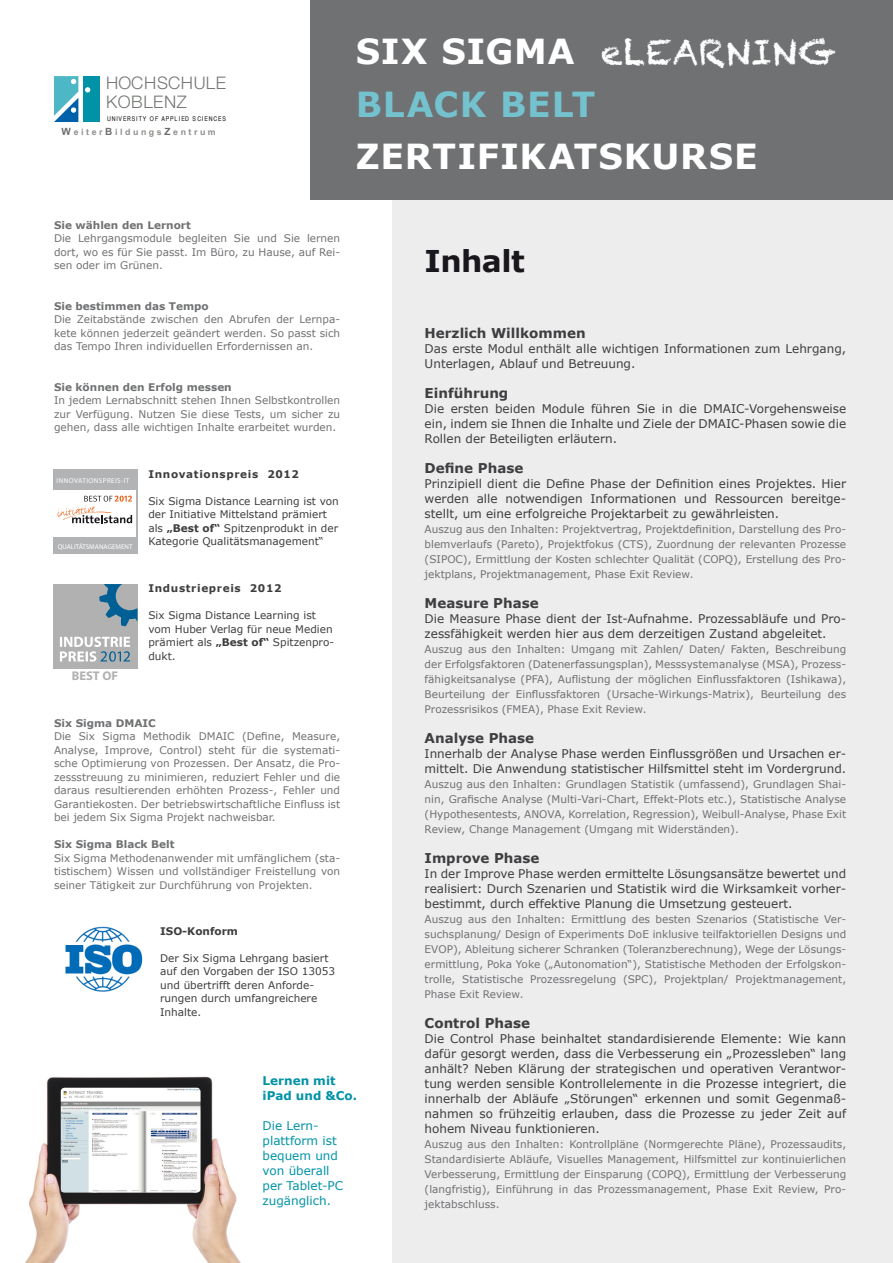
<style>
.page{position:relative;width:893px;height:1263px;background:#fff}
.page>*{position:absolute;margin:0;border:0;box-sizing:border-box;transform-origin:0 0}
.t1{font:34.5px "Chalkduster";letter-spacing:.025em;color:#fff}
.t2{font:700 34.5px "Verdana";letter-spacing:.03em;color:#fff}
.t3{font:700 34.5px "Verdana";letter-spacing:.02em;color:#74c2ce}
.t4{font:700 30px "Verdana";letter-spacing:-.02em;color:#1a171c}
.t5{font:300 17.25px/18.9px "Helvetica Neue";letter-spacing:.02em;color:#747774}
.t6{font:700 13.5px "Verdana";color:#3e3e40}
.t7{font:700 12.6px "Myriad Pro";color:#b1b1b1}
.t8{font:12px/15px "Verdana";color:#3e3e40;text-align:justify}
.Fließtext{font:12px/15px "Verdana";color:#0093a7}
.Fließtext-2{font:700 12px/15px "Verdana";color:#0093a7}
.t9{font:10.5px/15px "Verdana";color:#707173;text-align:justify}
.t10{font:10.5px/13.5px "Verdana";color:#3e3e40}
.t11{font:700 10.5px "Verdana";color:#707173}
.t12{font:700 10.5px "Verdana";letter-spacing:.06em;color:#3e3e40}
.t13{font:700 10.5px "Verdana";color:#3e3e40}
.t14{font:700 8.85px "Arial";letter-spacing:.29em;color:#8e8e8c}
.t15{font:700 7.05px "Meta Pro";letter-spacing:.06em;color:#fff}
.t16{font:700 6.9px "Meta Pro";color:#fff}
.t17{font:6.45px "Helvetica CY Plain";letter-spacing:.14em;color:#010000}
.s1{font-size:9.9px;color:#6f706e}
.s2{font-size:9.9px;color:#6e6f6d}
.s3{font-size:9.9px;color:#676967}
.s4{font-family:"Verdana";font-weight:700}
.s5{font-weight:700}
</style>
<div class="page">
<div style="left:393px;top:200px;width:500px;height:1063px;background:#ededee"></div>
<div style="left:53px;top:469px;width:84px;height:85px;background:#b1b3b4"></div>
<div style="left:54px;top:490px;width:82px;height:47px;background:#fff"></div>
<svg style="left:58px;top:496px;width:74px;height:27px"></svg>
<div style="left:53px;top:584px;width:84px;height:85px;background:#b1b1b1"></div>
<svg style="left:99px;top:584px;width:38px;height:42px"></svg>
<svg style="left:60px;top:636px;width:70px;height:26px"></svg>
<img style="left:65px;top:927px;width:78px;height:65px">
<div style="left:310px;top:0;width:583px;height:200px;background:#707173"></div>
<div style="left:83px;top:76px;width:17px;height:46px;background:#0093a8"></div>
<svg style="left:85px;top:87px;width:5px;height:6px"></svg>
<svg style="left:54px;top:76px;width:24px;height:46px"></svg>
<img style="left:25px;top:1076px;width:216px;height:187px">
<img style="left:61px;top:1088px;width:140px;height:104px">
<img style="left:90px;top:1111px;width:110px;height:81px">
<p class="t5" style="left:106px;top:73px;width:121px">HOCHSCHULE<br>KOBLENZ</p>
<p class="t17" style="left:107px;top:115px;width:120px">UNIVERSITY OF APPLIED SCIENCES</p>
<p class="t14" style="left:62px;top:126px;width:156px"><span class="s1">W</span>eiter<span class="s2">B</span>ildungs<span class="s3">Z</span>entrum</p>
<p class="t1" style="left:356px;top:32px;width:482px"><span class="s4">SIX SIGMA</span> eLEARNING</p>
<p class="t3" style="left:356px;top:80px;width:241px">BLACK BELT</p>
<p class="t2" style="left:356px;top:132px;width:404px">ZERTIFIKATSKURSE</p>
<p class="t11" style="left:54px;top:218px;width:138px">Sie wählen den Lernort</p>
<p class="t9" style="left:54px;top:232px;width:288px;line-height:13.5px">Die Lehrgangsmodule begleiten Sie und Sie lernen dort, wo es für Sie passt. Im Büro, zu Hause, auf Rei&shy;sen oder im Grünen.</p>
<p class="t11" style="left:54px;top:299px;width:156px">Sie bestimmen das Tempo</p>
<p class="t9" style="left:54px;top:313px;width:288px;line-height:13.5px">Die Zeitabstände zwischen den Abrufen der Lernpa&shy;kete können jederzeit geändert werden. So passt sich das Tempo Ihren individuellen Erfordernissen an.</p>
<p class="t11" style="left:54px;top:380px;width:179px">Sie können den Erfolg messen</p>
<p class="t9" style="left:54px;top:394px;width:288px;line-height:13.5px">In jedem Lernabschnitt stehen Ihnen Selbstkontrollen zur Verfügung. Nutzen Sie diese Tests, um sicher zu gehen, dass alle wichtigen Inhalte erarbeitet wurden.</p>
<p class="t15" style="left:57px;top:476px;width:74px">INNOVATIONSPREIS-IT</p>
<p class="t16" style="left:58px;top:542px;width:76px">QUALITÄTSMANAGEMENT</p>
<p class="t7" style="left:72px;top:667px;width:48px">BEST OF</p>
<p class="t12" style="left:148px;top:466px;width:152px">Innovationspreis 2012</p>
<p class="t10" style="left:148px;top:494px;width:192px">Six Sigma Distance Learning ist von der Initiative Mittelstand prämiert als <span class="s5">„Best of“</span> Spitzenprodukt in der Kategorie Qualitätsmanagement“</p>
<p class="t12" style="left:148px;top:581px;width:135px">Industriepreis 2012</p>
<p class="t10" style="left:148px;top:608px;width:187px">Six Sigma Distance Learning ist vom Huber Verlag für neue Medien prämiert als <span class="s5">„Best of“</span> Spitzenpro&shy;dukt.</p>
<p class="t11" style="left:54px;top:715px;width:103px">Six Sigma DMAIC</p>
<p class="t9" style="left:54px;top:729px;width:288px;line-height:13.5px">Die Six Sigma Methodik DMAIC (Define, Measure, Analyse, Improve, Control) steht für die systemati&shy;sche Optimierung von Prozessen. Der Ansatz, die Pro&shy;zessstreuung zu minimieren, reduziert Fehler und die daraus resultierenden erhöhten Prozess-, Fehler und Garantiekosten. Der betriebswirtschaftliche Einfluss ist bei jedem Six Sigma Projekt nachweisbar.</p>
<p class="t11" style="left:54px;top:837px;width:122px">Six Sigma Black Belt</p>
<p class="t9" style="left:54px;top:851px;width:288px;line-height:13.5px">Six Sigma Methodenanwender mit umfänglichem (sta&shy;tistischem) Wissen und vollständiger Freistellung von seiner Tätigkeit zur Durchführung von Projekten.</p>
<p class="t13" style="left:160px;top:923px;width:79px">ISO-Konform</p>
<p class="t10" style="left:160px;top:951px;width:176px">Der Six Sigma Lehrgang basiert auf den Vorgaben der ISO 13053 und übertrifft deren Anforde&shy;rungen durch umfangreichere<br>Inhalte.</p>
<p class="Fließtext-2" style="left:263px;top:1073px;width:96px">Lernen mit iPad und &amp;Co.</p>
<p class="Fließtext" style="left:263px;top:1118px;width:82px">Die Lern&shy;plattform ist bequem und von überall per Tablet-PC zugänglich.</p>
<p class="t4" style="left:425px;top:240px;width:102px">Inhalt</p>
<p class="t6" style="left:425px;top:323px;width:162px">Herzlich Willkommen</p>
<p class="t8" style="left:425px;top:341px;width:423px">Das erste Modul enthält alle wichtigen Informationen zum Lehrgang,<br>Unterlagen, Ablauf und Betreuung.</p>
<p class="t6" style="left:425px;top:383px;width:85px">Einführung</p>
<p class="t8" style="left:425px;top:401px;width:423px">Die ersten beiden Module führen Sie in die DMAIC-Vorgehensweise ein, indem sie Ihnen die Inhalte und Ziele der DMAIC-Phasen sowie die Rollen der Beteiligten erläutern.</p>
<p class="t6" style="left:425px;top:458px;width:100px">Define Phase</p>
<p class="t8" style="left:425px;top:476px;width:423px">Prinzipiell dient die Define Phase der Definition eines Projektes. Hier werden alle notwendigen Informationen und Ressourcen bereitge&shy;stellt, um eine erfolgreiche Projektarbeit zu gewährleisten.</p>
<p class="t9" style="left:425px;top:521px;width:423px">Auszug aus den Inhalten: Projektvertrag, Projektdefinition, Darstellung des Pro&shy;blemverlaufs (Pareto), Projektfokus (CTS), Zuordnung der relevanten Prozesse (SIPOC), Ermittlung der Kosten schlechter Qualität (COPQ), Erstellung des Pro&shy;jektplans, Projektmanagement, Phase Exit Review.</p>
<p class="t6" style="left:425px;top:593px;width:116px">Measure Phase</p>
<p class="t8" style="left:425px;top:611px;width:423px">Die Measure Phase dient der Ist-Aufnahme. Prozessabläufe und Pro&shy;zessfähigkeit werden hier aus dem derzeitigen Zustand abgeleitet.</p>
<p class="t9" style="left:425px;top:641px;width:423px">Auszug aus den Inhalten: Umgang mit Zahlen/ Daten/ Fakten, Beschreibung der Erfolgsfaktoren (Datenerfassungsplan), Messsystemanalyse (MSA), Prozess&shy;fähigkeitsanalyse (PFA), Auflistung der möglichen Einflussfaktoren (Ishikawa), Beurteilung der Einflussfaktoren (Ursache-Wirkungs-Matrix), Beurteilung des Prozessrisikos (FMEA), Phase Exit Review.</p>
<p class="t6" style="left:425px;top:728px;width:111px">Analyse Phase</p>
<p class="t8" style="left:425px;top:746px;width:423px">Innerhalb der Analyse Phase werden Einflussgrößen und Ursachen er&shy;mittelt. Die Anwendung statistischer Hilfsmittel steht im Vordergrund.</p>
<p class="t9" style="left:425px;top:776px;width:423px">Auszug aus den Inhalten: Grundlagen Statistik (umfassend), Grundlagen Shai&shy;nin, Grafische Analyse (Multi-Vari-Chart, Effekt-Plots etc.), Statistische Analyse (Hypothesentests, ANOVA, Korrelation, Regression), Weibull-Analyse, Phase Exit Review, Change Management (Umgang mit Widerständen).</p>
<p class="t6" style="left:425px;top:848px;width:116px">Improve Phase</p>
<p class="t8" style="left:425px;top:866px;width:423px">In der Improve Phase werden ermittelte Lösungsansätze bewertet und realisiert: Durch Szenarien und Statistik wird die Wirksamkeit vorher&shy;bestimmt, durch effektive Planung die Umsetzung gesteuert.</p>
<p class="t9" style="left:425px;top:911px;width:423px">Auszug aus den Inhalten: Ermittlung des besten Szenarios (Statistische Ver&shy;suchsplanung/ Design of Experiments DoE inklusive teilfaktoriellen Designs und EVOP), Ableitung sicherer Schranken (Toleranzberechnung), Wege der Lösungs&shy;ermittlung, Poka Yoke („Autonomation“), Statistische Methoden der Erfolgskon&shy;trolle, Statistische Prozessregelung (SPC), Projektplan/ Projektmanagement, Phase Exit Review.</p>
<p class="t6" style="left:425px;top:1013px;width:107px">Control Phase</p>
<p class="t8" style="left:425px;top:1031px;width:423px">Die Control Phase beinhaltet standardisierende Elemente: Wie kann dafür gesorgt werden, dass die Verbesserung ein „Prozessleben“ lang anhält? Neben Klärung der strategischen und operativen Verantwor&shy;tung werden sensible Kontrollelemente in die Prozesse integriert, die innerhalb der Abläufe „Störungen“ erkennen und somit Gegenmaß&shy;nahmen so frühzeitig erlauben, dass die Prozesse zu jeder Zeit auf hohem Niveau funktionieren.</p>
<p class="t9" style="left:425px;top:1136px;width:423px">Auszug aus den Inhalten: Kontrollpläne (Normgerechte Pläne), Prozessaudits, Standardisierte Abläufe, Visuelles Management, Hilfsmittel zur kontinuierlichen Verbesserung, Ermittlung der Einsparung (COPQ), Ermittlung der Verbesserung (langfristig), Einführung in das Prozessmanagement, Phase Exit Review, Pro&shy;jektabschluss.</p>
</div>
